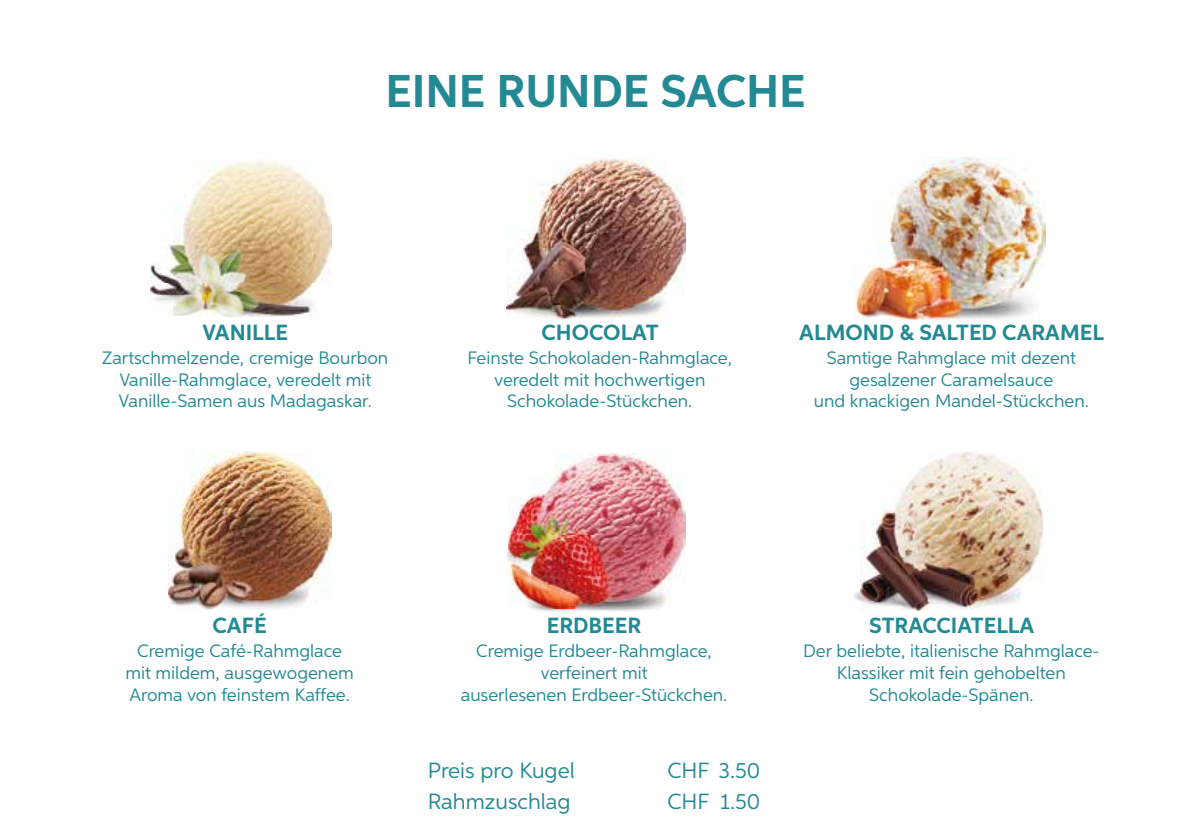
<style>
.page{position:relative;width:1191px;height:840px;background:#fff}
.page>*{position:absolute;margin:0;border:0;box-sizing:border-box;transform-origin:0 0}
.t1{font:700 46px "Aspira";color:#238992}
.t2{font:700 22px "Aspira";color:#238992}
.t3{font:22px "Aspira";color:#238992}
.t4{font:18px/21.6px "Aspira";color:#238992;text-align:center}
</style>
<div class="page">
<img style="left:151px;top:159px;width:181px;height:157px">
<img style="left:505px;top:248px;width:181px;height:72px">
<img style="left:506px;top:159px;width:179px;height:158px">
<img style="left:854px;top:157px;width:191px;height:162px">
<img style="left:168px;top:451px;width:164px;height:157px">
<img style="left:506px;top:535px;width:180px;height:76px">
<img style="left:509px;top:453px;width:176px;height:155px">
<img style="left:854px;top:590px;width:73px;height:21px">
<img style="left:861px;top:451px;width:181px;height:129px">
<img style="left:860px;top:575px;width:163px;height:35px">
<h1 class="t1" style="left:385px;top:63px;width:422px">EINE RUNDE SACHE</h1>
<p class="t2" style="left:202px;top:319px;width:87px">VANILLE</p>
<p class="t4" style="left:102px;top:346px;width:287px">Zartschmelzende, cremige Bourbon<br>Vanille-Rahmglace, veredelt mit<br>Vanille-Samen aus Madagaskar.</p>
<p class="t2" style="left:541px;top:319px;width:118px">CHOCOLAT</p>
<p class="t4" style="left:467px;top:346px;width:266px">Feinste Schokoladen-Rahmglace, veredelt mit hochwertigen<br>Schokolade-Stückchen.</p>
<p class="t2" style="left:799px;top:319px;width:306px">ALMOND &amp; SALTED CARAMEL</p>
<p class="t4" style="left:813px;top:346px;width:277px">Samtige Rahmglace mit dezent gesalzener Caramelsauce<br>und knackigen Mandel-Stückchen.</p>
<p class="t2" style="left:213px;top:612px;width:55px">CAFÉ</p>
<p class="t4" style="left:125px;top:639px;width:230px">Cremige Café-Rahmglace mit mildem, ausgewogenem<br>Aroma von feinstem Kaffee.</p>
<p class="t2" style="left:547px;top:612px;width:96px">ERDBEER</p>
<p class="t4" style="left:461px;top:639px;width:268px">Cremige Erdbeer-Rahmglace, verfeinert mit<br>auserlesenen Erdbeer-Stückchen.</p>
<p class="t3" style="left:428px;top:756px;width:148px">Preis pro Kugel</p>
<p class="t3" style="left:667px;top:756px;width:94px">CHF 3.50</p>
<p class="t3" style="left:428px;top:787px;width:144px">Rahmzuschlag</p>
<p class="t3" style="left:667px;top:787px;width:94px">CHF 1.50</p>
<p class="t2" style="left:869px;top:612px;width:167px">STRACCIATELLA</p>
<p class="t4" style="left:803px;top:639px;width:298px">Der beliebte, italienische Rahmglace-<br>Klassiker mit fein gehobelten<br>Schokolade-Spänen.</p>
</div>
